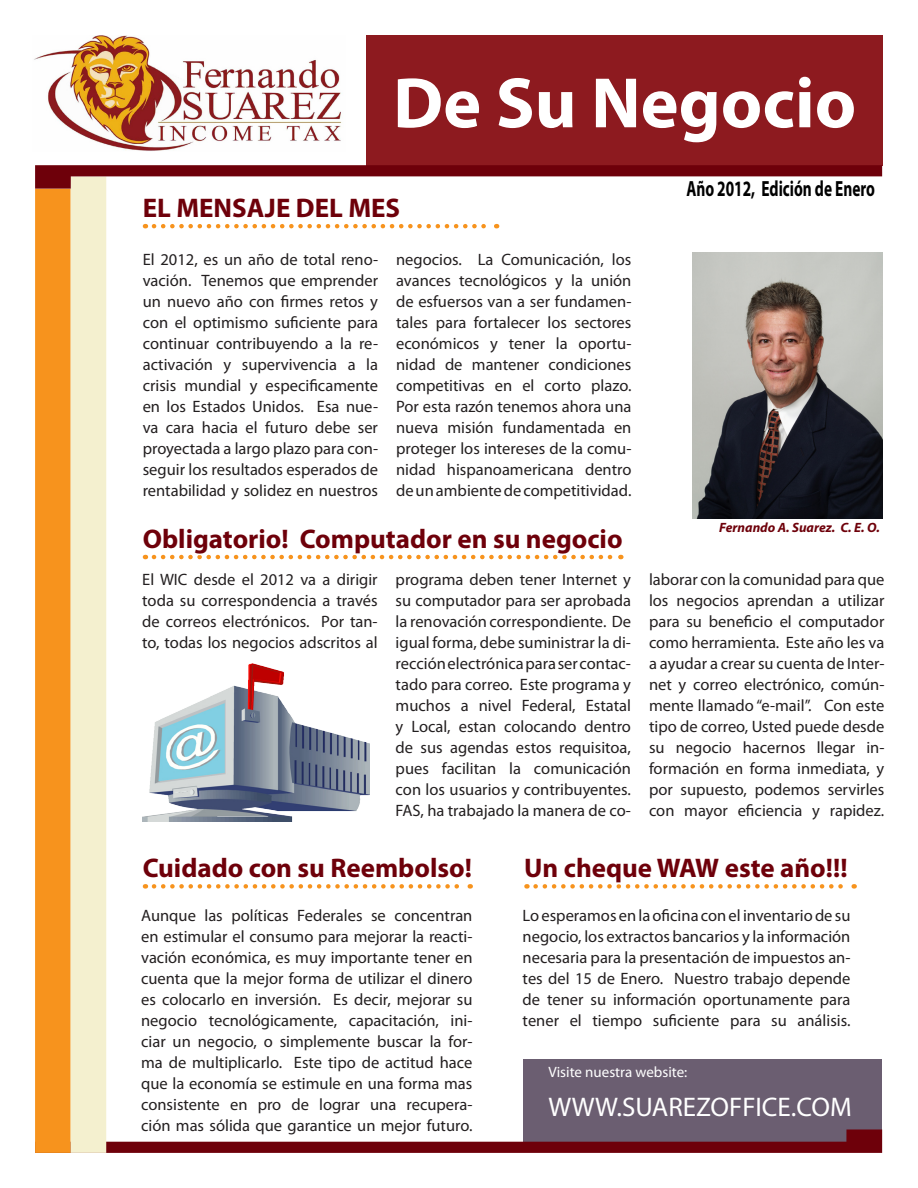
<style>
.page{position:relative;width:918px;height:1188px;background:#fff}
.page>*{position:absolute;margin:0;border:0;box-sizing:border-box;transform-origin:0 0}
.t1{font:700 72px "Myriad Pro";color:#fff}
.Headline{font:700 27px "Myriad Pro";color:#6e000a}
.t2{font:27px "Myriad Pro";color:#fff}
.t3{font:700 22.05px "Myriad Pro";color:#000;scale:.7 1}
.Body{font:16.5px/21px "Myriad Pro";color:#231f20;text-align:justify}
.t4{font:15px "Myriad Pro";color:#fff}
.t5{font:italic 700 13.5px "Myriad Pro";color:#6e000a}
</style>
<div class="page">
<div style="left:366px;top:35px;width:517px;height:130px;background:#8d1a1f"></div>
<div style="left:523px;top:1060px;width:359px;height:92px;background:#6b5e71"></div>
<svg style="left:106px;top:1129px;width:776px;height:24px"></svg>
<div style="left:35px;top:189px;width:36px;height:964px;background:#f7931d"></div>
<div style="left:71px;top:177px;width:35px;height:976px;background:#f4f0cf"></div>
<img style="left:34px;top:35px;width:283px;height:30px">
<img style="left:693px;top:253px;width:190px;height:266px">
<img style="left:149px;top:663px;width:220px;height:144px">
<svg style="left:35px;top:65px;width:847px;height:163px"></svg>
<svg style="left:142px;top:554px;width:482px;height:6px"></svg>
<svg style="left:142px;top:807px;width:331px;height:82px"></svg>
<svg style="left:524px;top:884px;width:331px;height:5px"></svg>
<svg style="left:716px;top:509px;width:165px;height:10px"></svg>
<p class="t1" style="left:393px;top:56px;width:465px">De Su Negocio</p>
<p class="t3" style="left:686px;top:174px;width:271px">Año 2012, Edición de Enero</p>
<p class="Headline" style="left:143px;top:190px;width:259px">EL MENSAJE DEL MES</p>
<p class="Body" style="left:143px;top:248px;width:237px">El 2012, es un año de total reno&shy;vación. Tenemos que emprender un nuevo año con firmes retos y con el optimismo suficiente para continuar contribuyendo a la re&shy;activación y supervivencia a la crisis mundial y especificamente en los Estados Unidos. Esa nue&shy;va cara hacia el futuro debe ser proyectada a largo plazo para con&shy;seguir los resultados esperados de rentabilidad y solidez en nuestros</p>
<p class="Body" style="left:396px;top:248px;width:237px">negocios. La Comunicación, los avances tecnológicos y la unión de esfuersos van a ser fundamen&shy;tales para fortalecer los sectores económicos y tener la oportu&shy;nidad de mantener condiciones competitivas en el corto plazo.<br>Por esta razón tenemos ahora una nueva misión fundamentada en proteger los intereses de la comu&shy;nidad hispanoamericana dentro de un ambiente de competitividad.</p>
<p class="Headline" style="left:143px;top:521px;width:481px">Obligatorio! Computador en su negocio</p>
<p class="Body" style="left:142px;top:568px;width:237px">El WIC desde el 2012 va a dirigir toda su correspondencia a través de correos electrónicos. Por tan&shy;to, todas los negocios adscritos al</p>
<p class="Body" style="left:396px;top:568px;width:237px">programa deben tener Internet y su computador para ser aprobada la renovación correspondiente. De igual forma, debe suministrar la di&shy;rección electrónica para ser contac&shy;tado para correo. Este programa y muchos a nivel Federal, Estatal y Local, estan colocando dentro de sus agendas estos requisitoa, pues facilitan la comunicación con los usuarios y contribuyentes.</p>
<p class="Body" style="left:396px;top:799px;width:237px">FAS, ha trabajado la manera de co-</p>
<p class="t5" style="left:719px;top:519px;width:162px">Fernando A. Suarez. C. E. O.</p>
<p class="Body" style="left:649px;top:568px;width:237px">laborar con la comunidad para que los negocios aprendan a utilizar para su beneficio el computador como herramienta. Este año les va a ayudar a crear su cuenta de Inter&shy;net y correo electrónico, común&shy;mente llamado “e-mail”. Con este tipo de correo, Usted puede desde su negocio hacernos llegar in&shy;formación en forma inmediata, y por supuesto, podemos servirles con mayor eficiencia y rapidez.</p>
<p class="Headline" style="left:143px;top:851px;width:331px">Cuidado con su Reembolso!</p>
<p class="Body" style="left:141px;top:905px;width:333px">Aunque las políticas Federales se concentran en estimular el consumo para mejorar la reacti&shy;vación económica, es muy importante tener en cuenta que la mejor forma de utilizar el dinero es colocarlo en inversión. Es decir, mejorar su negocio tecnológicamente, capacitación, ini&shy;ciar un negocio, o simplemente buscar la for&shy;ma de multiplicarlo. Este tipo de actitud hace que la economía se estimule en una forma mas consistente en pro de lograr una recupera-</p>
<p class="Body" style="left:141px;top:1115px;width:333px">ción mas sólida que garantice un mejor futuro.</p>
<p class="Headline" style="left:524px;top:851px;width:325px">Un cheque WAW este año!!!</p>
<p class="Body" style="left:523px;top:905px;width:329px">Lo esperamos en la oficina con el inventario de su negocio, los extractos bancarios y la información necesaria para la presentación de impuestos an&shy;tes del 15 de Enero. Nuestro trabajo depende de tener su información oportunamente para tener el tiempo suficiente para su análisis.</p>
<p class="t4" style="left:549px;top:1062px;width:140px">Visite nuestra website:</p>
<p class="t2" style="left:549px;top:1090px;width:305px">WWW.SUAREZOFFICE.COM</p>
</div>
